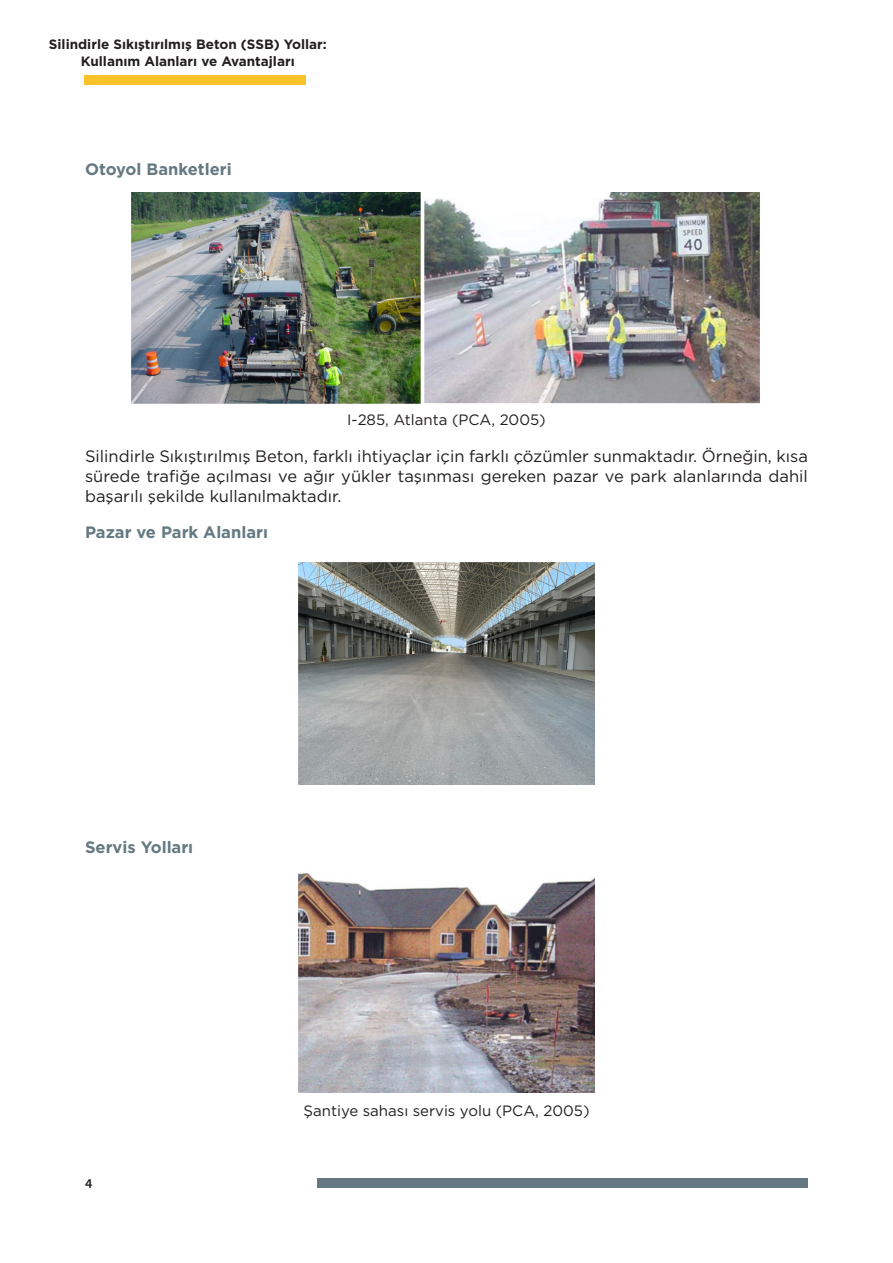
<style>
.page{position:relative;width:893px;height:1263px;background:#fff}
.page>*{position:absolute;margin:0;border:0;box-sizing:border-box;transform-origin:0 0}
.t1{font:16.5px/19.8px "Gotham";color:#231f20;text-align:justify}
.t2{font:700 16.5px "Gotham";color:#657982}
.t3{font:15px "Gotham";color:#231f20}
.t4{font:700 13.5px/16.5px "Gotham";color:#231f20;text-align:center}
.t5{font:600 13.5px "Myriad Pro";color:#231f20}
</style>
<div class="page">
<div style="left:85px;top:76px;width:221px;height:9px;background:#fbc328"></div>
<div style="left:317px;top:1178px;width:491px;height:9px;background:#657982"></div>
<img style="left:131px;top:192px;width:629px;height:212px">
<img style="left:298px;top:562px;width:297px;height:222px">
<img style="left:298px;top:872px;width:297px;height:220px">
<p class="t4" style="left:49px;top:36px;width:279px">Silindirle Sıkıştırılmış Beton (SSB) Yollar:<br>Kullanım Alanları ve Avantajları</p>
<p class="t2" style="left:85px;top:158px;width:148px">Otoyol Banketleri</p>
<p class="t3" style="left:347px;top:410px;width:200px">I-285, Atlanta (PCA, 2005)</p>
<p class="t1" style="left:85px;top:446px;width:724px">Silindirle Sıkıştırılmış Beton, farklı ihtiyaçlar için farklı çözümler sunmaktadır. Örneğin, kısa sürede trafiğe açılması ve ağır yükler taşınması gereken pazar ve park alanlarında dahil başarılı şekilde kullanılmaktadır.</p>
<p class="t2" style="left:85px;top:521px;width:184px">Pazar ve Park Alanları</p>
<p class="t2" style="left:85px;top:836px;width:110px">Servis Yolları</p>
<p class="t5" style="left:85px;top:1175px;width:9px">4</p>
<p class="t3" style="left:303px;top:1101px;width:288px">Şantiye sahası servis yolu (PCA, 2005)</p>
</div>
